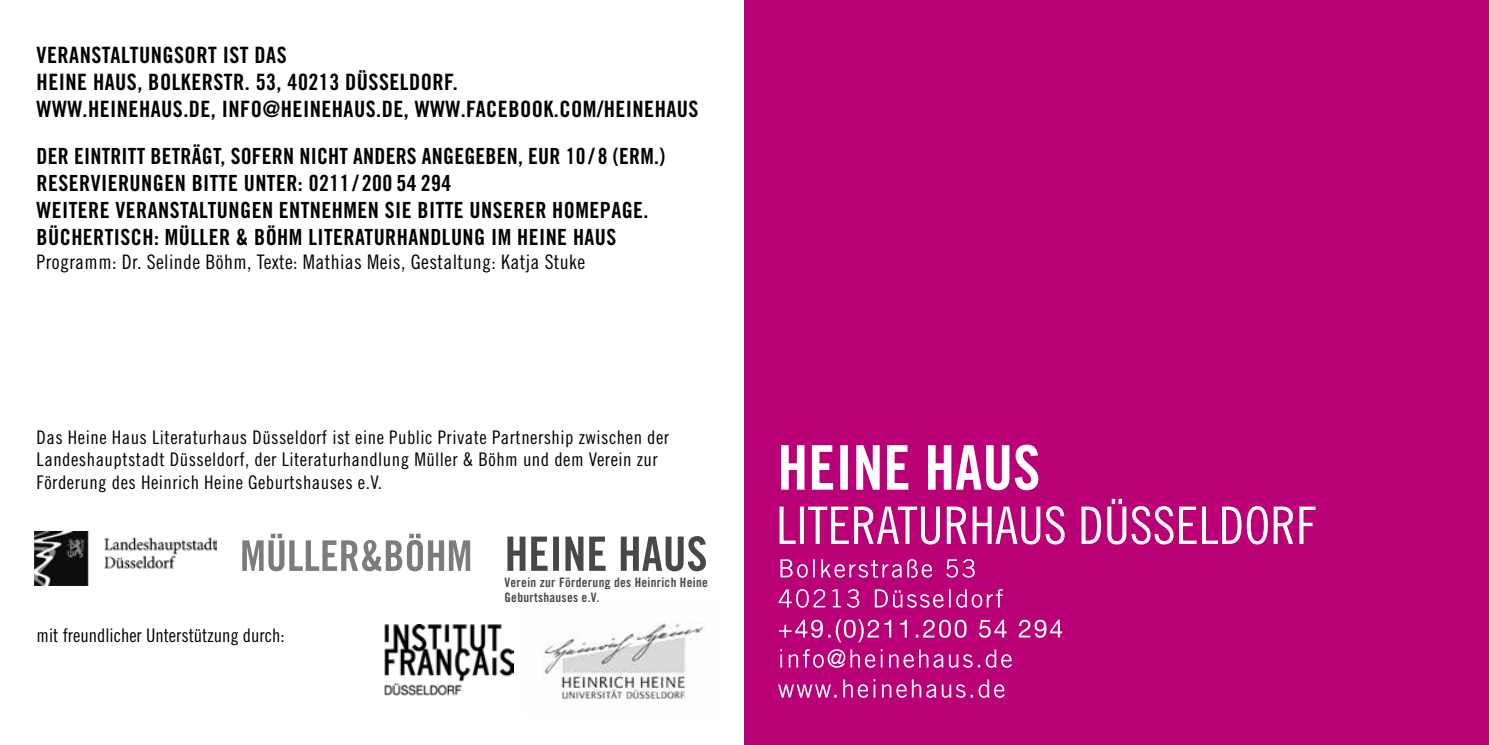
<style>
.page{position:relative;width:1489px;height:745px;background:#fff}
.page>*{position:absolute;margin:0;border:0;box-sizing:border-box;transform-origin:0 0}
.t1{font:22.5px/27px "Trade Gothic Bold Cond Twenty";letter-spacing:.02em;color:#000}
.t2{font:22.25px/26.8px "Trade Gothic Bold Cond Twenty";letter-spacing:.02em;color:#000}
.t3{font:20px "Trade Gothic Cond Eighteen";letter-spacing:.02em;color:#000}
.t4{font:18.75px/22.5px "Trade Gothic Cond Eighteen";letter-spacing:.025em;color:#000}
.t5{font:18.75px "Trade Gothic Cond Eighteen";color:#000}
.t6{font:13px/15.5px "Trade Gothic Bold Cond Twenty";letter-spacing:.025em;color:#484848}
</style>
<div class="page">
<img style="left:34px;top:531px;width:182px;height:54px">
<svg style="left:507px;top:536px;width:199px;height:35px"></svg>
<svg style="left:242px;top:533px;width:228px;height:38px"></svg>
<img style="left:384px;top:624px;width:129px;height:72px">
<img style="left:544px;top:622px;width:161px;height:78px">
<div style="left:744px;top:0;width:744px;height:744px;background:#ba0077"></div>
<svg style="left:778px;top:679px;width:226px;height:18px"></svg>
<svg style="left:780px;top:649px;width:231px;height:18px"></svg>
<svg style="left:779px;top:619px;width:283px;height:23px"></svg>
<svg style="left:778px;top:589px;width:224px;height:18px"></svg>
<svg style="left:780px;top:559px;width:194px;height:18px"></svg>
<svg style="left:781px;top:444px;width:257px;height:46px"></svg>
<svg style="left:779px;top:498px;width:536px;height:46px"></svg>
<p class="t1" style="left:37px;top:42px;width:663px">VERANSTALTUNGSORT IST DAS<br>HEINE HAUS, BOLKERSTR. 53, 40213 DÜSSELDORF.<br>WWW.HEINEHAUS.DE, INFO@HEINEHAUS.DE, WWW.FACEBOOK.COM/HEINEHAUS</p>
<p class="t2" style="left:37px;top:142px;width:630px">DER EINTRITT BETRÄGT, SOFERN NICHT ANDERS ANGEGEBEN, EUR 10 / 8 (ERM.)<br>RESERVIERUNGEN BITTE UNTER: 0211 / 200 54 294<br>WEITERE VERANSTALTUNGEN ENTNEHMEN SIE BITTE UNSERER HOMEPAGE.<br>BÜCHERTISCH: MÜLLER &amp; BÖHM LITERATURHANDLUNG IM HEINE HAUS</p>
<p class="t3" style="left:37px;top:249px;width:550px">Programm: Dr. Selinde Böhm, Texte: Mathias Meis, Gestaltung: Katja Stuke</p>
<p class="t4" style="left:37px;top:425px;width:634px">Das Heine Haus Literaturhaus Düsseldorf ist eine Public Private Partnership zwischen der<br>Landeshauptstadt Düsseldorf, der Literaturhandlung Müller &amp; Böhm und dem Verein zur<br>Förderung des Heinrich Heine Geburtshauses e.V.</p>
<p class="t5" style="left:37px;top:623px;width:249px">mit freundlicher Unterstützung durch:</p>
<p class="t6" style="left:504px;top:574px;width:205px">Verein zur Förderung des Heinrich Heine<br>Geburtshauses e.V.</p>
</div>
